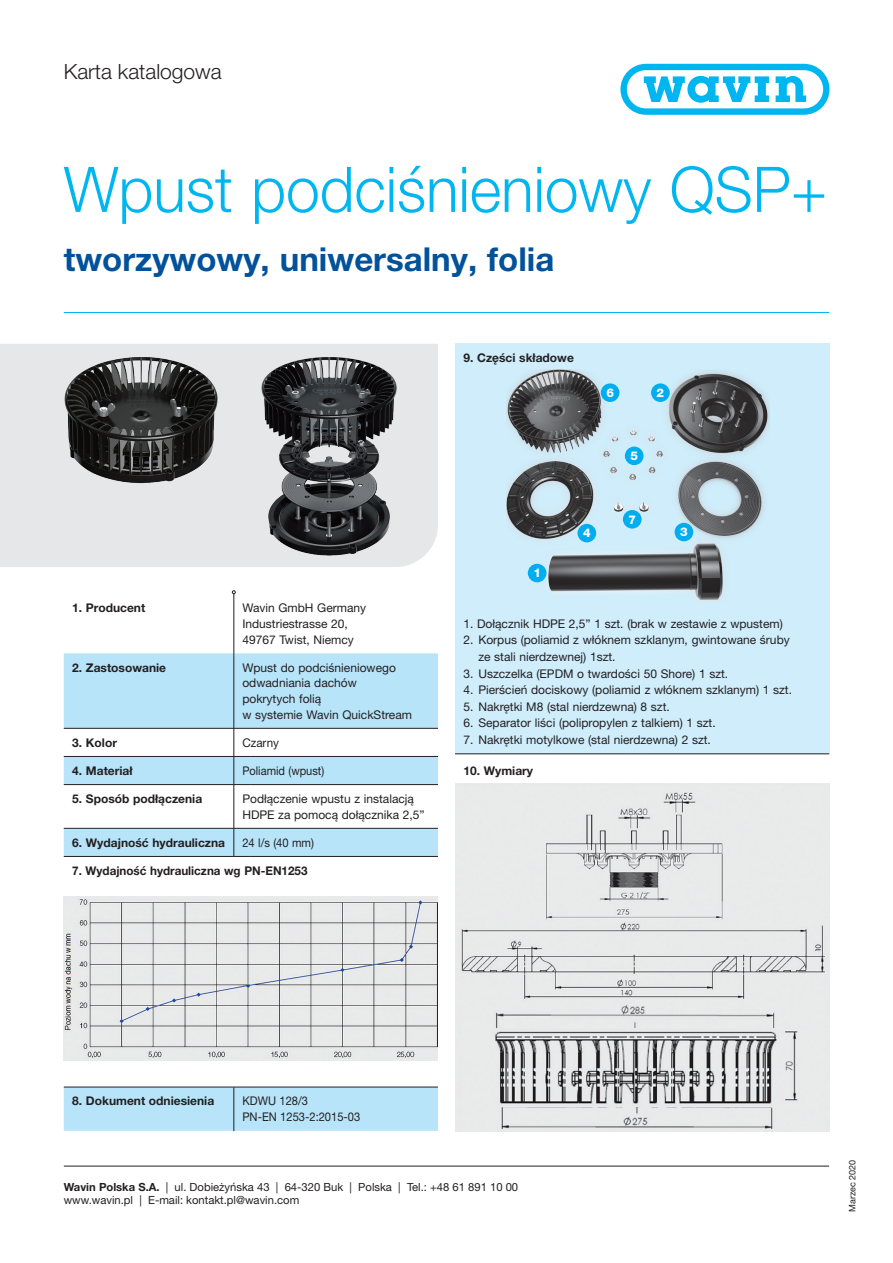
<style>
.page{position:relative;width:893px;height:1263px;background:#fff}
.page>*{position:absolute;margin:0;border:0;box-sizing:border-box;transform-origin:0 0}
.t1{font:300 63px "Helvetica Neue LT Pro";color:#00b6f0;scale:.96 1}
.t2{font:700 33px "Helvetica Neue LT Pro";color:#01529b}
.t3{font:300 21px "Helvetica Neue LT Pro";color:#231f20}
.t4{font:12px/15.6px "Helvetica Neue LT Pro";color:#231f20}
.t5{font:700 12px "Helvetica Neue LT Pro";color:#231f20}
.t6{font:12px/15.6px "Helvetica Neue LT Pro";color:#231f20;scale:.93 1}
.t7{font:12px "Helvetica Neue LT Pro";color:#231f20;scale:.92 1}
.t8{font:800 12px "Helvetica Neue LT Pro";color:#fff}
.t9{font:11.25px/13.5px "Helvetica Neue LT Pro";color:#231f20}
.t10{font:9px "Helvetica Neue LT Pro";color:#231f20}
.s1{font-weight:700}
</style>
<div class="page">
<hr style="left:64px;top:312px;width:765px;height:1px;background:#00b6f0">
<svg style="left:620px;top:64px;width:209px;height:51px"></svg>
<div style="left:0;top:344px;width:438px;height:223px;background:#e6e7e9"></div>
<img style="left:62px;top:357px;width:157px;height:128px">
<img style="left:261px;top:357px;width:136px;height:207px">
<svg style="left:64px;top:653px;width:374px;height:478px;fill:#b7e4f9"></svg>
<hr style="left:64px;top:784px;width:170px;height:1px;background:#231f20">
<svg style="left:234px;top:784px;width:17px;height:1px"></svg>
<hr style="left:251px;top:784px;width:187px;height:1px;background:#231f20">
<hr style="left:64px;top:828px;width:170px;height:1px;background:#231f20">
<svg style="left:234px;top:828px;width:17px;height:1px"></svg>
<hr style="left:251px;top:828px;width:187px;height:1px;background:#231f20">
<hr style="left:64px;top:856px;width:170px;height:1px;background:#231f20">
<svg style="left:234px;top:856px;width:17px;height:1px"></svg>
<hr style="left:251px;top:856px;width:187px;height:1px;background:#231f20">
<hr style="left:64px;top:1087px;width:170px;height:1px;background:#231f20">
<svg style="left:234px;top:1087px;width:17px;height:1px"></svg>
<hr style="left:251px;top:1087px;width:187px;height:1px;background:#231f20">
<hr style="left:64px;top:728px;width:170px;height:1px;background:#231f20">
<svg style="left:234px;top:728px;width:17px;height:1px"></svg>
<hr style="left:251px;top:728px;width:187px;height:1px;background:#231f20">
<hr style="left:64px;top:756px;width:170px;height:1px;background:#231f20">
<svg style="left:234px;top:756px;width:17px;height:1px"></svg>
<hr style="left:251px;top:756px;width:187px;height:1px;background:#231f20">
<div style="left:64px;top:887px;width:374px;height:173px;background:#fff"></div>
<img style="left:64px;top:896px;width:374px;height:164px">
<div style="left:455px;top:343px;width:374px;height:411px;background:#cfedfb"></div>
<hr style="left:455px;top:753px;width:170px;height:1px;background:#231f20">
<svg style="left:625px;top:753px;width:17px;height:1px"></svg>
<hr style="left:642px;top:753px;width:187px;height:1px;background:#231f20">
<img style="left:506px;top:369px;width:263px;height:232px">
<div style="left:623px;top:510px;width:19px;height:19px;background:#00aeef;border-radius:50%"></div>
<div style="left:625px;top:447px;width:19px;height:18px;background:#00aeef;border-radius:50%"></div>
<div style="left:601px;top:383px;width:18px;height:19px;background:#00aeef;border-radius:50%"></div>
<div style="left:577px;top:524px;width:19px;height:18px;background:#00aeef;border-radius:50%"></div>
<div style="left:675px;top:523px;width:18px;height:18px;background:#00aeef;border-radius:50%"></div>
<div style="left:528px;top:564px;width:18px;height:18px;background:#00aeef;border-radius:50%"></div>
<div style="left:651px;top:383px;width:19px;height:19px;background:#00aeef;border-radius:50%"></div>
<img style="left:455px;top:783px;width:374px;height:348px">
<hr style="left:233px;top:594px;width:1px;height:262px;background:#231f20">
<svg style="left:232px;top:590px;width:4px;height:4px"></svg>
<hr style="left:233px;top:1087px;width:1px;height:44px;background:#231f20">
<hr style="left:64px;top:1166px;width:765px;height:1px;background:#231f20">
<h3 class="t3" style="left:64px;top:58px;width:159px">Karta katalogowa</h3>
<h1 class="t1" style="left:64px;top:151px;width:797px">Wpust podciśnieniowy QSP+</h1>
<h2 class="t2" style="left:64px;top:239px;width:492px">tworzywowy, uniwersalny, folia</h2>
<p class="t5" style="left:72px;top:600px;width:75px">1. Producent</p>
<p class="t4" style="left:242px;top:600px;width:125px">Wavin GmbH Germany<br>Industriestrasse 20,<br>49767 Twist, Niemcy</p>
<p class="t5" style="left:72px;top:660px;width:95px">2. Zastosowanie</p>
<p class="t4" style="left:242px;top:659px;width:171px">Wpust do podciśnieniowego odwadniania dachów pokrytych folią<br>w systemie Wavin QuickStream</p>
<p class="t5" style="left:72px;top:735px;width:46px">3. Kolor</p>
<p class="t4" style="left:242px;top:734px;width:38px">Czarny</p>
<p class="t5" style="left:72px;top:763px;width:62px">4. Materiał</p>
<p class="t7" style="left:242px;top:763px;width:91px">Poliamid (wpust)</p>
<p class="t5" style="left:72px;top:791px;width:131px">5. Sposób podłączenia</p>
<p class="t4" style="left:242px;top:790px;width:184px">Podłączenie wpustu z instalacją<br>HDPE za pomocą dołącznika 2,5”</p>
<p class="t5" style="left:72px;top:835px;width:154px">6. Wydajność hydrauliczna</p>
<p class="t6" style="left:242px;top:834px;width:79px">24 l/s (40 mm)</p>
<p class="t5" style="left:72px;top:863px;width:237px">7. Wydajność hydrauliczna wg PN-EN1253</p>
<p class="t5" style="left:463px;top:350px;width:112px">9. Części składowe</p>
<p class="t8" style="left:606px;top:386px;width:9px">6</p>
<p class="t8" style="left:657px;top:386px;width:9px">2</p>
<p class="t8" style="left:630px;top:449px;width:9px">5</p>
<p class="t8" style="left:533px;top:566px;width:9px">1</p>
<p class="t8" style="left:628px;top:512px;width:9px">7</p>
<p class="t8" style="left:583px;top:526px;width:9px">4</p>
<p class="t8" style="left:680px;top:525px;width:9px">3</p>
<p class="t4" style="left:463px;top:615px;width:321px">1. Dołącznik HDPE 2,5” 1 szt. (brak w zestawie z wpustem)</p>
<p class="t4" style="left:478px;top:631px;width:313px;line-height:16.6px;text-indent:-15px">2. Korpus (poliamid z włóknem szklanym, gwintowane śruby ze stali nierdzewnej) 1szt.</p>
<p class="t4" style="left:463px;top:665px;width:266px">3. Uszczelka (EPDM o twardości 50 Shore) 1 szt.</p>
<p class="t4" style="left:463px;top:682px;width:330px">4. Pierścień dociskowy (poliamid z włóknem szklanym) 1 szt.</p>
<p class="t4" style="left:463px;top:698px;width:208px">5. Nakrętki M8 (stal nierdzewna) 8 szt.</p>
<p class="t4" style="left:463px;top:715px;width:254px">6. Separator liści (polipropylen z talkiem) 1 szt.</p>
<p class="t4" style="left:463px;top:732px;width:249px">7. Nakrętki motylkowe (stal nierdzewna) 2 szt.</p>
<p class="t5" style="left:463px;top:763px;width:71px">10. Wymiary</p>
<p class="t5" style="left:72px;top:1093px;width:143px">8. Dokument odniesienia</p>
<p class="t6" style="left:242px;top:1093px;width:128px">KDWU 128/3<br>PN-EN 1253-2:2015-03</p>
<p class="t9" style="left:64px;top:1179px;width:456px"><span class="s1">Wavin Polska S.A.</span> | ul. Dobieżyńska 43 | 64-320 Buk | Polska | Tel.: +48 61 891 10 00 www.wavin.pl | E-mail: kontakt.pl@wavin.com</p>
<p class="t10" style="left:847px;top:1212px;width:54px;rotate:-90deg">Marzec 2020</p>
</div>
